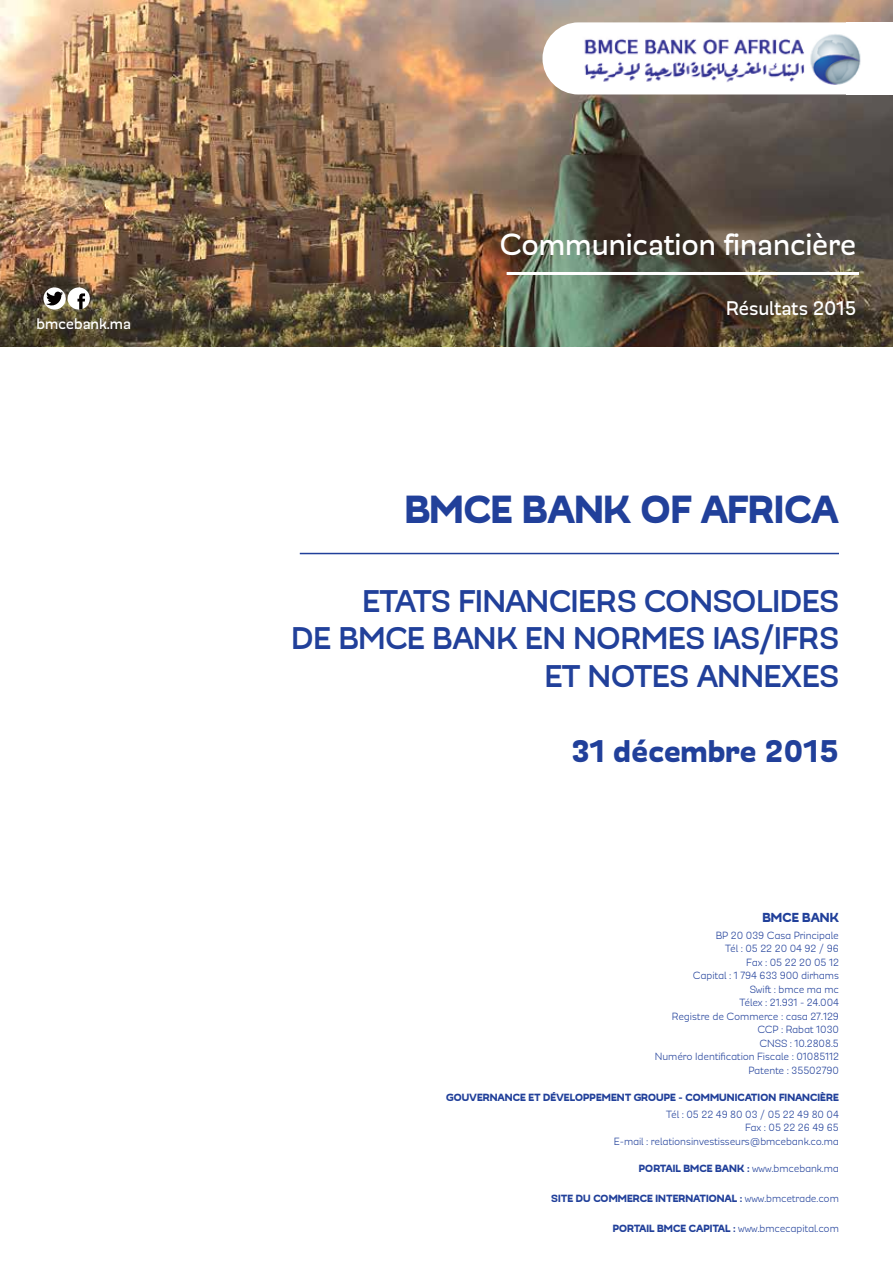
<style>
.page{position:relative;width:893px;height:1263px;background:#fff}
.page>*{position:absolute;margin:0;border:0;box-sizing:border-box;transform-origin:0 0}
.t1{font:900 45px "Modernica";color:#21409a}
.t2{font:700 36px/37.5px "Modernica";color:#21409a;text-align:right}
.t3{font:900 36px "Modernica";letter-spacing:-.01em;color:#21409a}
.t4{font:500 35.25px "Modernica";letter-spacing:-.01em;color:#fff}
.t5{font:500 22.65px "Modernica";letter-spacing:-.005em;color:#fff}
.t6{font:500 17.7px "Modernica";letter-spacing:-.01em;color:#fff}
.t7{font:900 15px "Modernica";letter-spacing:.01em;color:#21409a}
.t8{font:12px/13.5px "Modernica";letter-spacing:-.01em;color:#21409a;text-align:right}
.t9{font:900 12px "Modernica";letter-spacing:.01em;color:#21409a}
.t10{font:900 12px "Modernica";letter-spacing:-.01em;color:#21409a}
.s1{font-weight:400}
</style>
<div class="page">
<img style="left:0;top:0;width:893px;height:347px">
<div style="left:542px;top:22px;width:350px;height:72px;background:#fff;border-radius:36px"></div>
<div style="left:846px;top:22px;width:47px;height:72px;background:#fff"></div>
<img style="left:584px;top:34px;width:277px;height:51px">
<hr style="left:507px;top:272px;width:352px;height:3px;background:#fff">
<svg style="left:43px;top:287px;width:23px;height:23px"></svg>
<svg style="left:46px;top:290px;width:17px;height:19px"></svg>
<div style="left:68px;top:287px;width:22px;height:23px;background:#fff;border-radius:50%"></div>
<svg style="left:78px;top:293px;width:7px;height:17px"></svg>
<hr style="left:300px;top:553px;width:539px;height:1px;background:#21409a">
<h3 class="t6" style="left:37px;top:315px;width:96px">bmcebank.ma</h3>
<h3 class="t4" style="left:500px;top:228px;width:358px">Communication financière</h3>
<h3 class="t5" style="left:726px;top:298px;width:132px">Résultats 2015</h3>
<h1 class="t1" style="left:405px;top:488px;width:436px">BMCE BANK OF AFRICA</h1>
<h2 class="t2" style="left:292px;top:583px;width:549px">ETATS FINANCIERS CONSOLIDES<br>DE BMCE BANK EN NORMES IAS/IFRS<br>ET NOTES ANNEXES</h2>
<h2 class="t3" style="left:571px;top:734px;width:269px">31 DÉCEMBRE 2015</h2>
<p class="t7" style="left:762px;top:910px;width:78px">BMCE BANK</p>
<p class="t8" style="left:655px;top:928px;width:186px">BP 20 039 Casa Principale<br>Tél : 05 22 20 04 92 / 96<br>Fax : 05 22 20 05 12<br>Capital : 1 794 633 900 dirhams<br>Swift : bmce ma mc<br>Télex : 21.931 - 24.004<br>Registre de Commerce : casa 27.129<br>CCP : Rabat 1030<br>CNSS : 10.2808.5<br>Numéro Identification Fiscale : 01085112<br>Patente : 35502790</p>
<p class="t9" style="left:446px;top:1091px;width:39px">GOUVERNANCE</p>
<p class="t9" style="left:529px;top:1091px;width:76px">ET DÉVELOPPEMEN</p>
<p class="t9" style="left:625px;top:1091px;width:78px">T GROUPE - COMM</p>
<p class="t9" style="left:719px;top:1091px;width:15px">UNICA</p>
<p class="t9" style="left:751px;top:1091px;width:14px">TION</p>
<p class="t9" style="left:779px;top:1091px;width:13px">FINANCI</p>
<p class="t9" style="left:820px;top:1091px;width:13px">ÈRE</p>
<p class="t8" style="left:614px;top:1107px;width:227px">Tél : 05 22 49 80 03 / 05 22 49 80 04<br>Fax : 05 22 26 49 65<br>E-mail : relationsinvestisseurs@bmcebank.co.ma</p>
<p class="t9" style="left:639px;top:1162px;width:201px">PORTAIL BMCE BANK : <span class="s1">www.bmcebank.ma</span></p>
<p class="t9" style="left:551px;top:1192px;width:289px">SITE DU COMMERCE INTERNATIONAL : <span class="s1">www.bmcetrade.com</span></p>
<p class="t10" style="left:613px;top:1223px;width:228px">PORTAIL BMCE CAPITAL : <span class="s1">www.bmcecapital.com</span></p>
</div>
